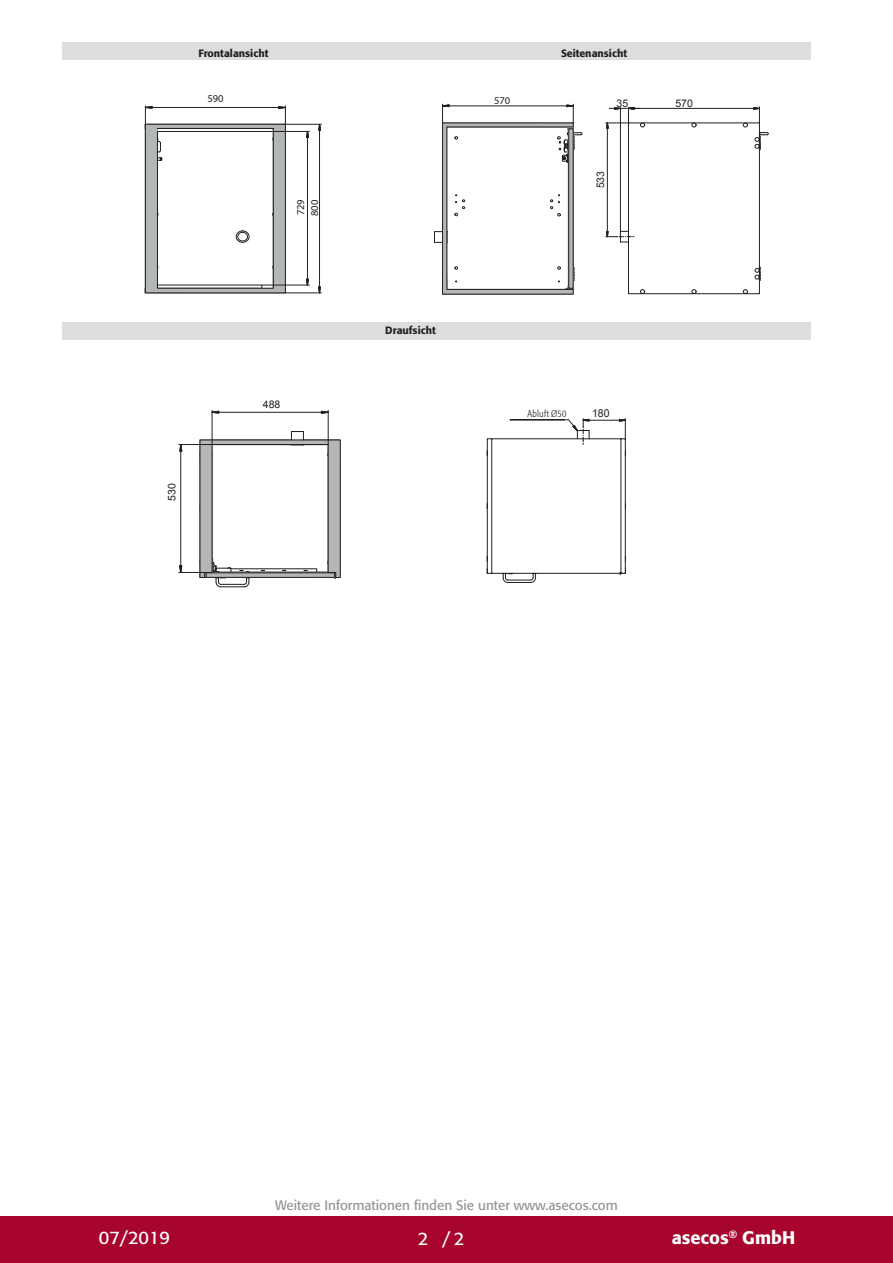
<style>
.page{position:relative;width:893px;height:1263px;background:#fff}
.page>*{position:absolute;margin:0;border:0;box-sizing:border-box;transform-origin:0 0}
.t1{font:500 18px "Formata Pro";color:#fff}
.t2{font:18px "Formata Pro";color:#fff}
.CB_AF_U4-Fachhaendle{font:13.5px "Formata Pro";color:#939598}
.t3{font:10.95px "Arial";color:#231f20;scale:.96 1}
.t4{font:500 10.5px "Formata Pro";color:#231f20}
.t5{font:10.5px "Arial";color:#231f20}
.t6{font:10.5px/14.1px "Myriad Pro";color:#231f20}
.t7{font:10.35px "Myriad Pro";color:#231f20}
.t8{font:300 condensed 9.75px "Formata Pro";letter-spacing:.03em;color:#231f20}
</style>
<div class="page">
<div style="left:0;top:1216px;width:893px;height:47px;background:#a7052d"></div>
<div style="left:63px;top:43px;width:748px;height:17px;background:#dcdddf"></div>
<div style="left:63px;top:322px;width:748px;height:17px;background:#dcdddf"></div>
<svg style="left:139px;top:105px;width:153px;height:235px"></svg>
<svg style="left:306px;top:278px;width:3px;height:7px"></svg>
<svg style="left:306px;top:132px;width:3px;height:6px"></svg>
<hr style="left:307px;top:137px;width:1px;height:142px;background:#231f20">
<hr style="left:273px;top:131px;width:36px;height:1px;background:#231f20">
<hr style="left:262px;top:285px;width:47px;height:1px;background:#231f20">
<svg style="left:318px;top:123px;width:3px;height:8px"></svg>
<svg style="left:318px;top:286px;width:3px;height:8px"></svg>
<hr style="left:319px;top:130px;width:1px;height:157px;background:#231f20">
<hr style="left:285px;top:292px;width:36px;height:1px;background:#231f20">
<hr style="left:285px;top:124px;width:36px;height:1px;background:#231f20">
<svg style="left:179px;top:410px;width:162px;height:178px"></svg>
<hr style="left:629px;top:293px;width:130px;height:1px;background:#231f20">
<hr style="left:629px;top:123px;width:130px;height:1px;background:#231f20">
<hr style="left:759px;top:123px;width:1px;height:170px;background:#231f20">
<svg style="left:743px;top:289px;width:5px;height:5px"></svg>
<svg style="left:691px;top:123px;width:5px;height:4px"></svg>
<svg style="left:691px;top:289px;width:5px;height:5px"></svg>
<svg style="left:755px;top:266px;width:6px;height:15px"></svg>
<hr style="left:634px;top:108px;width:120px;height:1px;background:#231f20">
<svg style="left:743px;top:107px;width:26px;height:43px"></svg>
<svg style="left:434px;top:103px;width:211px;height:480px"></svg>
<hr style="left:620px;top:108px;width:1px;height:123px;background:#231f20">
<p class="t4" style="left:198px;top:46px;width:71px">Frontalansicht</p>
<p class="t4" style="left:561px;top:46px;width:68px">Seitenansicht</p>
<p class="t6" style="left:207px;top:92px;width:18px">590</p>
<p class="t7" style="left:494px;top:94px;width:18px">570</p>
<p class="t6" style="left:293px;top:216px;width:18px;rotate:-90deg">729<br>800</p>
<p class="t5" style="left:616px;top:96px;width:13px">35</p>
<p class="t5" style="left:675px;top:96px;width:19px">570</p>
<p class="t5" style="left:594px;top:188px;width:19px;rotate:-90deg">533</p>
<p class="t5" style="left:165px;top:501px;width:19px;rotate:-90deg">530</p>
<p class="t5" style="left:263px;top:397px;width:19px">488</p>
<p class="t4" style="left:385px;top:323px;width:52px">Draufsicht</p>
<p class="t8" style="left:528px;top:408px;width:40px">Abluft Ø50</p>
<p class="t3" style="left:592px;top:406px;width:20px">180</p>
<p class="CB_AF_U4-Fachhaendle" style="left:275px;top:1196px;width:344px">Weitere Informationen finden Sie unter www.asecos.com</p>
<p class="t2" style="left:99px;top:1225px;width:73px">07/2019</p>
<p class="t2" style="left:418px;top:1227px;width:12px">2</p>
<p class="t2" style="left:442px;top:1227px;width:23px">/2</p>
<h1 class="t1" style="left:672px;top:1225px;width:125px">asecos<sup>®</sup> GmbH</h1>
</div>
